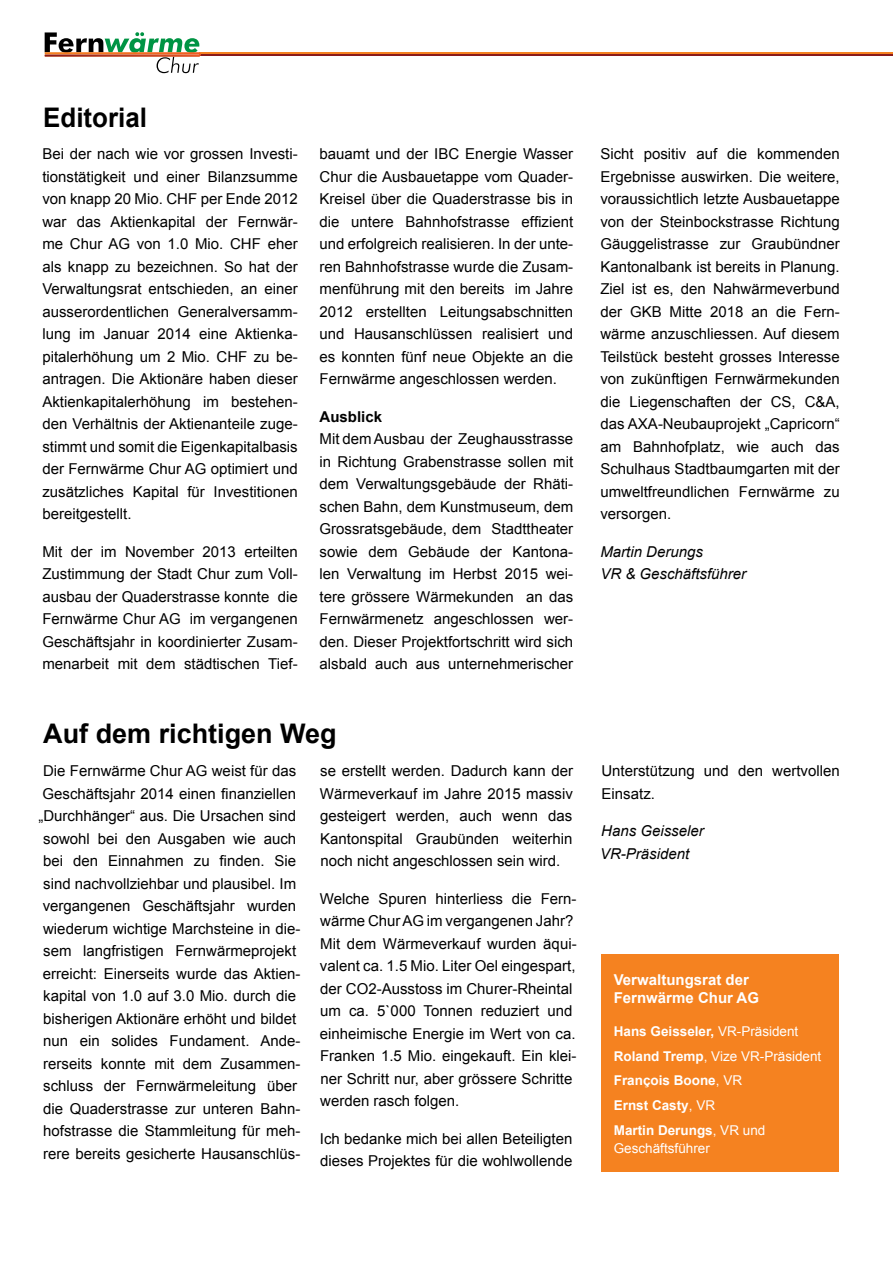
<style>
.page{position:relative;width:893px;height:1263px;background:#fff}
.page>*{position:absolute;margin:0;border:0;box-sizing:border-box;transform-origin:0 0}
.t1{font:700 27px "Arial";color:#000}
.t2{font:700 27px "Arial";color:#000;scale:.96 1}
.t3{font:15px/22.5px "Arial";color:#000;text-align:justify}
.t4{font:italic 15px/22.5px "Arial";color:#000}
.t5{font:700 15px/18px "Arial";color:#fff}
.t6{font:700 15px "Arial";color:#000}
.t7{font:700 13.5px/24.8px "Arial";color:#fff}
.t8{font:13.5px "Arial";color:#fff}
.s1{font-weight:400}
</style>
<div class="page">
<hr style="left:199px;top:54px;width:694px;height:2px;background:#891a1c">
<hr style="left:199px;top:52px;width:694px;height:2px;background:#f58220">
<div style="left:601px;top:955px;width:238px;height:217px;background:#f58220"></div>
<svg style="left:45px;top:32px;width:156px;height:41px"></svg>
<h1 class="t2" style="left:43px;top:99px;width:110px">Editorial</h1>
<p class="t3" style="left:42px;top:143px;width:257px">Bei der nach wie vor grossen Investi&shy;tionstätigkeit und einer Bilanzsumme von knapp 20 Mio. CHF per Ende 2012 war das Aktienkapital der Fernwär&shy;me Chur AG von 1.0 Mio. CHF eher als knapp zu bezeichnen. So hat der Verwaltungsrat entschieden, an einer ausserordentlichen Generalversamm&shy;lung im Januar 2014 eine Aktienka&shy;pitalerhöhung um 2 Mio. CHF zu be&shy;antragen. Die Aktionäre haben dieser Aktienkapitalerhöhung im bestehen&shy;den Verhältnis der Aktienanteile zuge&shy;stimmt und somit die Eigenkapitalbasis der Fernwärme Chur AG optimiert und zusätzliches Kapital für Investitionen bereitgestellt.</p>
<p class="t3" style="left:42px;top:540px;width:257px">Mit der im November 2013 erteilten Zustimmung der Stadt Chur zum Voll&shy;ausbau der Quaderstrasse konnte die Fernwärme Chur AG im vergangenen Geschäftsjahr in koordinierter Zusam&shy;menarbeit mit dem städtischen Tief-</p>
<p class="t3" style="left:319px;top:143px;width:255px">bauamt und der IBC Energie Wasser Chur die Ausbauetappe vom Quader-Kreisel über die Quaderstrasse bis in die untere Bahnhofstrasse effizient und erfolgreich realisieren. In der unte&shy;ren Bahnhofstrasse wurde die Zusam&shy;menführung mit den bereits im Jahre 2012 erstellten Leitungsabschnitten und Hausanschlüssen realisiert und es konnten fünf neue Objekte an die Fernwärme angeschlossen werden.</p>
<p class="t6" style="left:319px;top:406px;width:64px">Ausblick</p>
<p class="t3" style="left:319px;top:428px;width:255px">Mit dem Ausbau der Zeughausstrasse in Richtung Grabenstrasse sollen mit dem Verwaltungsgebäude der Rhäti&shy;schen Bahn, dem Kunstmuseum, dem Grossratsgebäude, dem Stadttheater sowie dem Gebäude der Kantona&shy;len Verwaltung im Herbst 2015 wei&shy;tere grössere Wärmekunden an das Fernwärmenetz angeschlossen wer&shy;den. Dieser Projektfortschritt wird sich alsbald auch aus unternehmerischer</p>
<h1 class="t1" style="left:43px;top:715px;width:295px">Auf dem richtigen Weg</h1>
<p class="t3" style="left:38px;top:760px;width:263px;text-align:center">Die Fernwärme Chur AG weist für das Geschäftsjahr 2014 einen finanziellen „Durchhänger“ aus. Die Ursachen sind sowohl bei den Ausgaben wie auch bei den Einnahmen zu finden. Sie sind nachvollziehbar und plausibel. Im vergangenen Geschäftsjahr wurden wiederum wichtige Marchsteine in die&shy;sem langfristigen Fernwärmeprojekt erreicht: Einerseits wurde das Aktien&shy;kapital von 1.0 auf 3.0 Mio. durch die bisherigen Aktionäre erhöht und bildet nun ein solides Fundament. Ande&shy;rerseits konnte mit dem Zusammen&shy;schluss der Fernwärmeleitung über die Quaderstrasse zur unteren Bahn&shy;hofstrasse die Stammleitung für meh&shy;rere bereits gesicherte Hausanschlüs-</p>
<p class="t3" style="left:320px;top:760px;width:255px">se erstellt werden. Dadurch kann der Wärmeverkauf im Jahre 2015 massiv gesteigert werden, auch wenn das Kantonspital Graubünden weiterhin noch nicht angeschlossen sein wird.</p>
<p class="t3" style="left:320px;top:887px;width:258px;text-align:left">Welche Spuren hinterliess die Fern&shy;wärme Chur AG im vergangenen Jahr?<br>Mit dem Wärmeverkauf wurden äqui&shy;valent ca. 1.5 Mio. Liter Oel eingespart, der CO2-Ausstoss im Churer-Rheintal um ca. 5`000 Tonnen reduziert und einheimische Energie im Wert von ca.<br>Franken 1.5 Mio. eingekauft. Ein klei&shy;ner Schritt nur, aber grössere Schritte werden rasch folgen.</p>
<p class="t3" style="left:320px;top:1127px;width:254px">Ich bedanke mich bei allen Beteiligten dieses Projektes für die wohlwollende</p>
<p class="t3" style="left:600px;top:143px;width:241px">Sicht positiv auf die kommenden Ergebnisse auswirken. Die weitere, voraussichtlich letzte Ausbauetappe von der Steinbockstrasse Richtung Gäuggelistrasse zur Graubündner Kantonalbank ist bereits in Planung.<br>Ziel ist es, den Nahwärmeverbund der GKB Mitte 2018 an die Fern&shy;wärme anzuschliessen. Auf diesem Teilstück besteht grosses Interesse von zukünftigen Fernwärmekunden die Liegenschaften der CS, C&amp;A, das AXA-Neubauprojekt „Capricorn“ am Bahnhofplatz, wie auch das Schulhaus Stadtbaumgarten mit der umweltfreundlichen Fernwärme zu versorgen.</p>
<p class="t4" style="left:600px;top:541px;width:147px">Martin Derungs<br>VR &amp; Geschäftsführer</p>
<p class="t3" style="left:601px;top:760px;width:240px">Unterstützung und den wertvollen<br>Einsatz.</p>
<p class="t4" style="left:600px;top:820px;width:105px">Hans Geisseler<br>VR-Präsident</p>
<p class="t5" style="left:614px;top:971px;width:147px">Verwaltungsrat der<br>Fernwärme Chur AG</p>
<p class="t7" style="left:614px;top:1019px;width:209px">Hans Geisseler, <span class="s1">VR-Präsident<br></span>Roland Tremp<span class="s1">, Vize VR-Präsident<br></span>François Boone<span class="s1">, VR<br></span>Ernst Casty<span class="s1">, VR<br></span>Martin Derungs<span class="s1">, VR und</span></p>
<p class="t8" style="left:614px;top:1139px;width:98px">Geschäftsführer</p>
</div>
